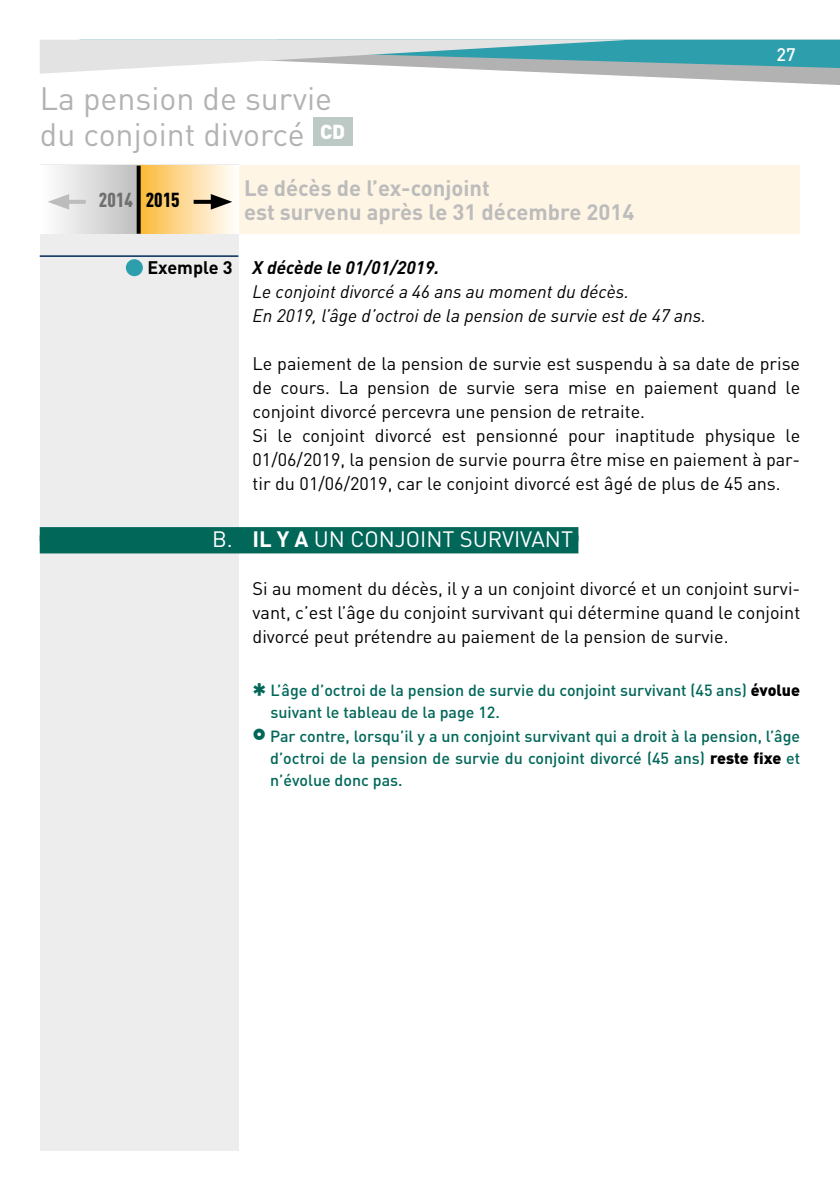
<style>
.page{position:relative;width:840px;height:1191px;background:#fff}
.page>*{position:absolute;margin:0;border:0;box-sizing:border-box;transform-origin:0 0}
.t1{font:32px/36px "DINOT";color:#b3b2b2}
.t2{font:700 22px/24px "DINOT";color:#bcbcbc}
.t3{font:22px "DINOT";color:#fff}
.t4{font:900 condensed 20px "DINOT";color:#706f6f}
.t5{font:18px/24px "DINOT";color:#000}
.t6{font:italic 18px/24px "DINOT";color:#000}
.t7{font:500 18px "DINOT";color:#fff}
.t8{font:500 16px/22px "DINOT";color:#016759}
.s1{color:#000}
.s2{font-weight:700;font-style:normal}
.s3{font-weight:700}
.s4{font-weight:900;font-stretch:condensed;font-size:32px}
.s5{font-weight:900;color:#000}
</style>
<div class="page">
<svg style="left:40px;top:40px;width:799px;height:45px"></svg>
<div style="left:40px;top:164px;width:198px;height:987px;background:#ededed"></div>
<div style="left:312px;top:117px;width:40px;height:28px;background:#bcc9c5"></div>
<hr style="left:40px;top:255px;width:198px;height:2px;background:#002a5a">
<div style="left:40px;top:527px;width:538px;height:14px;background:#016759"></div>
<div style="left:40px;top:535px;width:538px;height:18px;background:#016759"></div>
<div style="left:126px;top:259px;width:17px;height:17px;background:#2d9eac;border-radius:50%"></div>
<div style="left:238px;top:166px;width:561px;height:68px;background:#fff5e4"></div>
<div style="left:40px;top:166px;width:99px;height:68px;background:linear-gradient(to right,#fff,#b9b9b8)"></div>
<div style="left:139px;top:166px;width:99px;height:68px;background:linear-gradient(to right,#fcba38,#fffeff)"></div>
<hr style="left:62px;top:200px;width:24px;height:4px;background:#bcbcbc">
<svg style="left:48px;top:194px;width:21px;height:16px"></svg>
<svg style="left:193px;top:200px;width:18px;height:4px"></svg>
<svg style="left:211px;top:194px;width:21px;height:16px"></svg>
<svg style="left:137px;top:166px;width:4px;height:68px"></svg>
<h1 class="t1" style="left:40px;top:78px;width:306px">La pension de survie du conjoint divorcé <sup>CD</sup></h1>
<p class="t4" style="left:99px;top:185px;width:82px">2014 <span class="s1">2015</span></p>
<p class="t2" style="left:244px;top:175px;width:391px">Le décès de l’ex-conjoint<br>est survenu après le 31 décembre 2014</p>
<p class="t7" style="left:776px;top:40px;width:21px">27</p>
<p class="t6" style="left:252px;top:254px;width:454px;text-indent:-105px"><span class="s2">Exemple 3</span> <span class="s3">X décède le 01/01/2019.<br></span>Le conjoint divorcé a 46 ans au moment du décès.<br>En 2019, l’âge d’octroi de la pension de survie est de 47 ans.</p>
<p class="t5" style="left:252px;top:350px;width:549px">Le paiement de la pension de survie est suspendu à sa date de prise de cours. La pension de survie sera mise en paiement quand le conjoint divorcé percevra une pension de retraite.<br>Si le conjoint divorcé est pensionné pour inaptitude physique le 01/06/2019, la pension de survie pourra être mise en paiement à par&shy;tir du 01/06/2019, car le conjoint divorcé est âgé de plus de 45 ans.</p>
<p class="t3" style="left:212px;top:522px;width:362px">B. <span class="s3">IL Y A</span> UN CONJOINT SURVIVANT</p>
<p class="t5" style="left:252px;top:575px;width:549px;text-align:justify">Si au moment du décès, il y a un conjoint divorcé et un conjoint survi&shy;vant, c’est l’âge du conjoint survivant qui détermine quand le conjoint divorcé peut prétendre au paiement de la pension de survie.</p>
<p class="t8" style="left:270px;top:678px;width:531px;text-indent:-18px"><span class="s4">*</span> L’âge d’octroi de la pension de survie du conjoint survivant (45 ans) <span class="s5">évolue </span>suivant le tableau de la page 12.</p>
<p class="t8" style="left:270px;top:724px;width:531px;text-align:justify;text-indent:-18px"><span class="s4">°</span> Par contre, lorsqu’il y a un conjoint survivant qui a droit à la pension, l’âge d’octroi de la pension de survie du conjoint divorcé (45 ans) <span class="s5">reste fixe</span> et n’évolue donc pas.</p>
</div>
